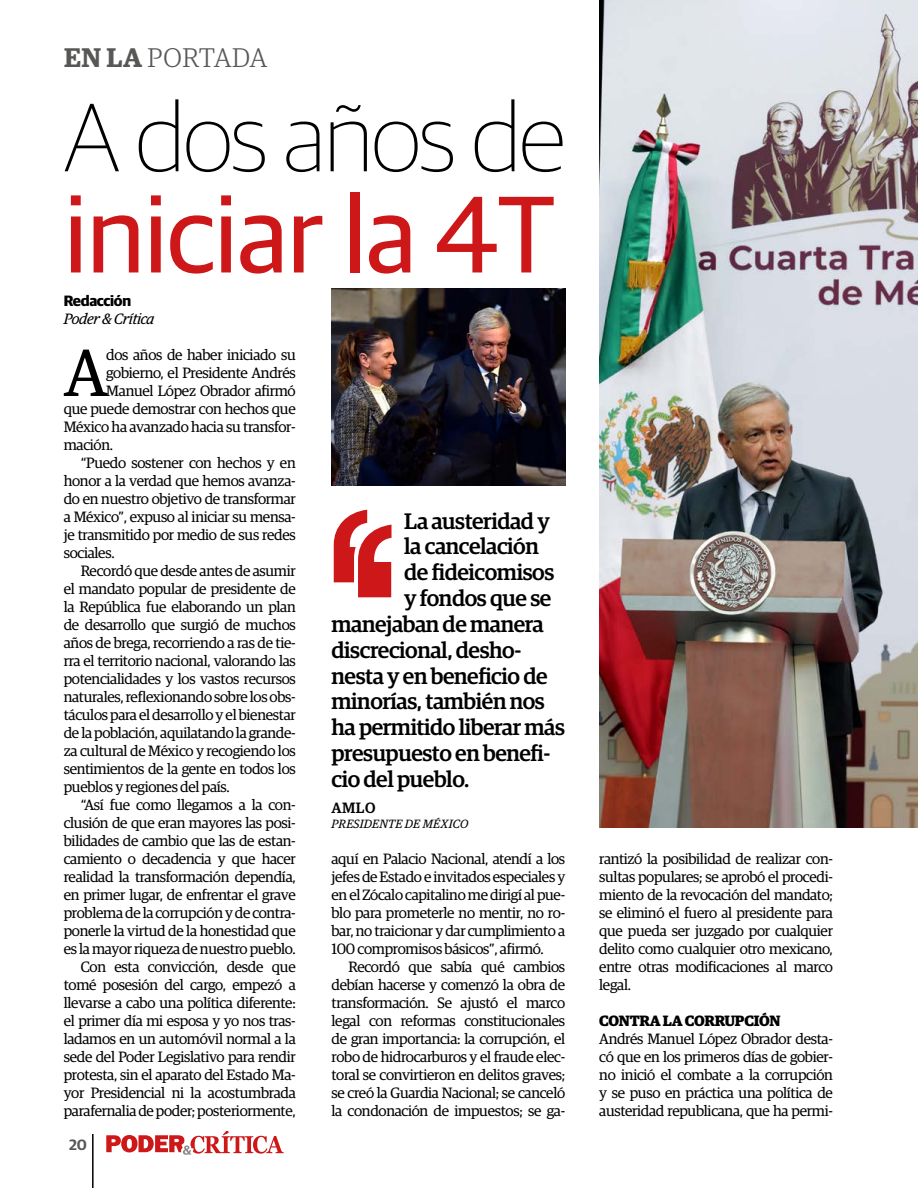
<style>
.page{position:relative;width:918px;height:1188px;background:#fff}
.page>*{position:absolute;margin:0;border:0;box-sizing:border-box;transform-origin:0 0}
.t1{font:109.2px "Guardian Sans";letter-spacing:-.01em;color:#cd1719}
.t2{font:100 97.35px "Guardian Sans";letter-spacing:-.01em;color:#000}
.t3{font:66.9px "Guardian Egyp";color:#000}
.t4{font:300 27px "Guardian Egyp";letter-spacing:.005em;color:#575756}
.t5{font:500 22.5px "Guardian Egyp";letter-spacing:-.02em;color:#000}
.t6{font:15px/18px "Guardian Egyp";letter-spacing:-.02em;color:#000;text-align:justify}
.t7{font:700 15px "Guardian Egyp";letter-spacing:-.02em;color:#000}
.t8{font:italic 15px "Guardian Egyp";letter-spacing:-.02em;color:#000}
.t9{font:700 15px "Guardian Sans";letter-spacing:-.02em;color:#000}
.t10{font:500 15px "Guardian Egyp";color:#000}
.t11{font:600 15px "Guardian Sans";color:#575756}
.t12{font:italic 12px "Guardian Egyp";letter-spacing:.02em;color:#000}
.s1{font-weight:600}
</style>
<div class="page">
<svg style="left:106px;top:1131px;width:178px;height:24px"></svg>
<hr style="left:92px;top:1134px;width:2px;height:54px;background:#000">
<svg style="left:334px;top:510px;width:58px;height:87px"></svg>
<img style="left:599px;top:0;width:319px;height:828px">
<img style="left:332px;top:288px;width:233px;height:198px">
<h3 class="t4" style="left:64px;top:40px;width:204px"><span class="s1">EN LA</span> PORTADA</h3>
<h2 class="t2" style="left:64px;top:72px;width:503px">A dos años de</h2>
<h1 class="t1" style="left:64px;top:157px;width:493px">iniciar la 4T</h1>
<p class="t9" style="left:64px;top:290px;width:69px">Redacción</p>
<p class="t8" style="left:64px;top:309px;width:92px">Poder &amp; Crítica</p>
<h3 class="t3" style="left:64px;top:327px;width:45px">A</h3>
<p class="t6" style="left:106px;top:345px;width:191px">dos años de haber iniciado su</p>
<p class="t6" style="left:106px;top:363px;width:191px">gobierno, el Presidente Andrés</p>
<p class="t6" style="left:106px;top:381px;width:191px">Manuel López Obrador afirmó</p>
<p class="t6" style="left:64px;top:399px;width:234px">que puede demostrar con hechos que</p>
<p class="t6" style="left:64px;top:417px;width:233px">México ha avanzado hacia su transfor-</p>
<p class="t6" style="left:64px;top:435px;width:51px">mación.</p>
<p class="t6" style="left:81px;top:453px;width:217px">“Puedo sostener con hechos y en</p>
<p class="t6" style="left:64px;top:471px;width:233px">honor a la verdad que hemos avanza-</p>
<p class="t6" style="left:64px;top:489px;width:234px">do en nuestro objetivo de transformar</p>
<p class="t6" style="left:64px;top:507px;width:234px">a México”, expuso al iniciar su mensa-</p>
<p class="t6" style="left:64px;top:525px;width:234px">je transmitido por medio de sus redes</p>
<p class="t6" style="left:64px;top:543px;width:52px">sociales.</p>
<p class="t6" style="left:81px;top:561px;width:217px">Recordó que desde antes de asumir</p>
<p class="t6" style="left:64px;top:579px;width:233px">el mandato popular de presidente de</p>
<p class="t6" style="left:64px;top:597px;width:234px">la República fue elaborando un plan</p>
<p class="t6" style="left:64px;top:615px;width:233px">de desarrollo que surgió de muchos</p>
<p class="t6" style="left:64px;top:633px;width:233px">años de brega, recorriendo a ras de tie-</p>
<p class="t6" style="left:64px;top:651px;width:234px">rra el territorio nacional, valorando las</p>
<p class="t6" style="left:64px;top:669px;width:234px">potencialidades y los vastos recursos</p>
<p class="t6" style="left:64px;top:687px;width:234px">naturales, reflexionando sobre los obs-</p>
<p class="t6" style="left:64px;top:705px;width:233px">táculos para el desarrollo y el bienestar</p>
<p class="t6" style="left:64px;top:723px;width:234px">de la población, aquilatando la grande-</p>
<p class="t6" style="left:64px;top:741px;width:234px">za cultural de México y recogiendo los</p>
<p class="t6" style="left:64px;top:759px;width:234px">sentimientos de la gente en todos los</p>
<p class="t6" style="left:64px;top:777px;width:168px">pueblos y regiones del país.</p>
<p class="t6" style="left:81px;top:795px;width:216px">“Así fue como llegamos a la con-</p>
<p class="t6" style="left:64px;top:813px;width:233px">clusión de que eran mayores las posi-</p>
<p class="t6" style="left:64px;top:831px;width:234px">bilidades de cambio que las de estan-</p>
<p class="t6" style="left:64px;top:849px;width:233px">camiento o decadencia y que hacer</p>
<p class="t6" style="left:64px;top:867px;width:234px">realidad la transformación dependía,</p>
<p class="t6" style="left:64px;top:885px;width:234px">en primer lugar, de enfrentar el grave</p>
<p class="t6" style="left:64px;top:903px;width:234px">problema de la corrupción y de contra-</p>
<p class="t6" style="left:64px;top:921px;width:233px">ponerle la virtud de la honestidad que</p>
<p class="t6" style="left:64px;top:939px;width:234px">es la mayor riqueza de nuestro pueblo.</p>
<p class="t6" style="left:81px;top:957px;width:216px">Con esta convicción, desde que</p>
<p class="t6" style="left:64px;top:975px;width:233px">tomé posesión del cargo, empezó a</p>
<p class="t6" style="left:64px;top:993px;width:234px">llevarse a cabo una política diferente:</p>
<p class="t6" style="left:64px;top:1011px;width:233px">el primer día mi esposa y yo nos tras-</p>
<p class="t6" style="left:64px;top:1029px;width:234px">ladamos en un automóvil normal a la</p>
<p class="t6" style="left:64px;top:1047px;width:234px">sede del Poder Legislativo para rendir</p>
<p class="t6" style="left:64px;top:1065px;width:234px">protesta, sin el aparato del Estado Ma-</p>
<p class="t6" style="left:64px;top:1083px;width:234px">yor Presidencial ni la acostumbrada</p>
<p class="t6" style="left:64px;top:1101px;width:234px">parafernalia de poder; posteriormente,</p>
<p class="t11" style="left:69px;top:1134px;width:19px">20</p>
<h3 class="t5" style="left:404px;top:505px;width:147px">La austeridad y</h3>
<h3 class="t5" style="left:404px;top:531px;width:136px">la cancelación</h3>
<h3 class="t5" style="left:404px;top:556px;width:152px">de fideicomisos</h3>
<h3 class="t5" style="left:404px;top:582px;width:149px">y fondos que se</h3>
<h3 class="t5" style="left:332px;top:608px;width:214px">manejaban de manera</h3>
<h3 class="t5" style="left:332px;top:634px;width:192px">discrecional, desho-</h3>
<h3 class="t5" style="left:332px;top:660px;width:218px">nesta y en beneficio de</h3>
<h3 class="t5" style="left:332px;top:685px;width:215px">minorías, también nos</h3>
<h3 class="t5" style="left:332px;top:711px;width:235px">ha permitido liberar más</h3>
<h3 class="t5" style="left:332px;top:737px;width:221px">presupuesto en benefi-</h3>
<h3 class="t5" style="left:332px;top:763px;width:139px">cio del pueblo.</h3>
<p class="t10" style="left:332px;top:797px;width:45px">AMLO</p>
<p class="t12" style="left:332px;top:815px;width:138px">PRESIDENTE DE MÉXICO</p>
<p class="t6" style="left:332px;top:849px;width:235px">aquí en Palacio Nacional, atendí a los jefes de Estado e invitados especiales y en el Zócalo capitalino me dirigí al pue&shy;blo para prometerle no mentir, no ro&shy;bar, no traicionar y dar cumplimiento a 100 compromisos básicos”, afirmó.</p>
<p class="t6" style="left:332px;top:957px;width:235px;text-indent:17px">Recordó que sabía qué cambios debían hacerse y comenzó la obra de transformación. Se ajustó el marco legal con reformas constitucionales de gran importancia: la corrupción, el robo de hidrocarburos y el fraude elec&shy;toral se convirtieron en delitos graves; se creó la Guardia Nacional; se canceló la condonación de impuestos; se ga-</p>
<p class="t6" style="left:599px;top:849px;width:235px">rantizó la posibilidad de realizar con&shy;sultas populares; se aprobó el procedi&shy;miento de la revocación del mandato; se eliminó el fuero al presidente para que pueda ser juzgado por cualquier delito como cualquier otro mexicano, entre otras modificaciones al marco legal.</p>
<p class="t7" style="left:599px;top:1009px;width:183px">CONTRA LA CORRUPCIÓN</p>
<p class="t6" style="left:599px;top:1029px;width:235px">Andrés Manuel López Obrador desta&shy;có que en los primeros días de gobier&shy;no inició el combate a la corrupción y se puso en práctica una política de austeridad republicana, que ha permi-</p>
</div>
